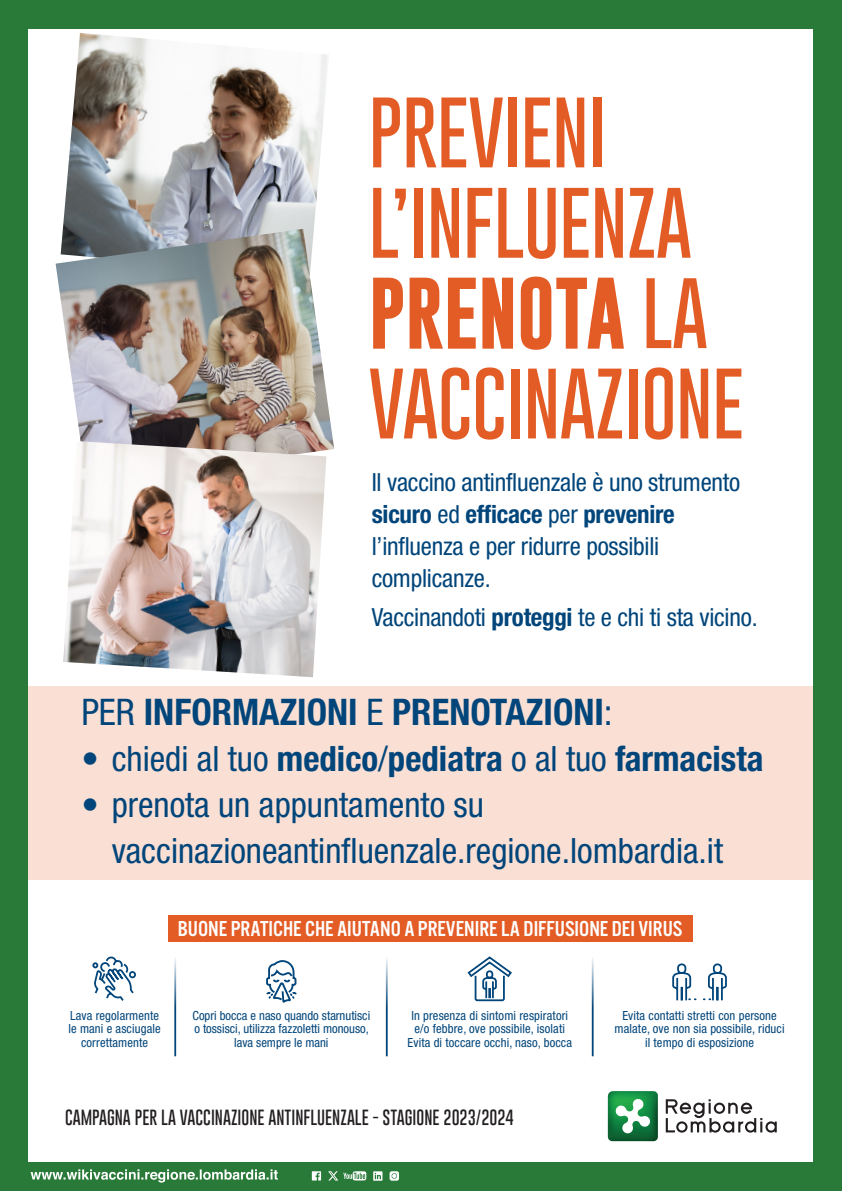
<style>
.page{position:relative;width:842px;height:1191px;background:#fff}
.page>*{position:absolute;margin:0;border:0;box-sizing:border-box;transform-origin:0 0}
.t1{font:100 72.6px "Gobold";letter-spacing:-.01em;color:#e35c25}
.t2{font:700 72.6px "Gobold";letter-spacing:-.01em;color:#e35c25}
.t3{font:700 condensed 36.7px "Helvetica Neue";color:#01457a}
.t4{font:condensed 34.9px "Helvetica Neue";color:#01457a}
.t5{font:700 condensed 34.9px "Helvetica Neue";color:#01457a}
.t6{font:condensed 25px/32px "Helvetica Neue";letter-spacing:-.01em;color:#01457a}
.t7{font:22.5px "Alternate Got No 3 D";color:#fff}
.t8{font:100 16px "Gobold";color:#231f20}
.t9{font:condensed 12.6px/13.5px "Helvetica Neue";letter-spacing:.01em;color:#01457a;text-align:center}
.s1{font-weight:100}
.s2{font-weight:700}
.s3{font-weight:400}
</style>
<div class="page">
<div style="left:0;top:686px;width:842px;height:193px;background:#f9dfd4"></div>
<div style="left:0;top:0;width:28px;height:1191px;background:#297a38"></div>
<div style="left:814px;top:0;width:28px;height:1191px;background:#297a38"></div>
<div style="left:0;top:1162px;width:842px;height:29px;background:#297a38"></div>
<div style="left:0;top:0;width:842px;height:28px;background:#297a38"></div>
<svg style="left:31px;top:1169px;width:247px;height:13px"></svg>
<svg style="left:312px;top:1171px;width:9px;height:9px"></svg>
<svg style="left:373px;top:1171px;width:9px;height:9px"></svg>
<svg style="left:390px;top:1171px;width:9px;height:9px"></svg>
<svg style="left:328px;top:1171px;width:38px;height:9px"></svg>
<hr style="left:592px;top:956px;width:2px;height:100px;background:#01457a">
<hr style="left:174px;top:956px;width:2px;height:100px;background:#01457a">
<hr style="left:386px;top:956px;width:2px;height:100px;background:#01457a">
<svg style="left:92px;top:956px;width:44px;height:45px"></svg>
<svg style="left:467px;top:956px;width:45px;height:46px"></svg>
<svg style="left:266px;top:960px;width:31px;height:43px"></svg>
<svg style="left:672px;top:963px;width:55px;height:38px"></svg>
<svg style="left:608px;top:1091px;width:50px;height:50px"></svg>
<svg style="left:666px;top:1099px;width:111px;height:33px"></svg>
<div style="left:168px;top:915px;width:524px;height:27px;background:#e35c25"></div>
<img style="left:62px;top:33px;width:266px;height:196px">
<img style="left:56px;top:229px;width:278px;height:230px">
<img style="left:63px;top:441px;width:263px;height:236px">
<p class="t1" style="left:369px;top:85px;width:239px">PREVIENI</p>
<p class="t1" style="left:369px;top:176px;width:325px">L’INFLUENZA</p>
<p class="t2" style="left:369px;top:266px;width:341px">PRENOTA <span class="s1">LA</span></p>
<p class="t1" style="left:369px;top:356px;width:377px">VACCINAZIONE</p>
<p class="t6" style="left:372px;top:466px;width:370px">Il vaccino antinfluenzale è uno strumento <span class="s2">sicuro</span> ed <span class="s2">efficace</span> per <span class="s2">prevenire </span>l’influenza e per ridurre possibili complicanze.</p>
<p class="t6" style="left:372px;top:601px;width:387px">Vaccinandoti <span class="s2">proteggi</span> te e chi ti sta vicino.</p>
<p class="t3" style="left:81px;top:690px;width:533px"><span class="s3">PER</span> INFORMAZIONI <span class="s3">E</span> PRENOTAZIONI<span class="s3">:</span></p>
<p class="t5" style="left:81px;top:737px;width:684px"><span class="s3">• chiedi al tuo</span> medico<span class="s3">/</span>pediatra <span class="s3">o al tuo</span> farmacista</p>
<p class="t4" style="left:81px;top:784px;width:404px">• prenota un appuntamento su</p>
<p class="t4" style="left:112px;top:830px;width:613px">vaccinazioneantinfluenzale.regione.lombardia.it</p>
<p class="t7" style="left:178px;top:917px;width:506px">BUONE PRATICHE CHE AIUTANO A PREVENIRE LA DIFFUSIONE DEI VIRUS</p>
<p class="t9" style="left:68px;top:1008px;width:94px">Lava regolarmente le mani e asciugale correttamente</p>
<p class="t9" style="left:192px;top:1008px;width:179px">Copri bocca e naso quando starnutisci o tossisci, utilizza fazzoletti monouso, lava sempre le mani</p>
<p class="t9" style="left:411px;top:1008px;width:158px;text-align:left">In presenza di sintomi respiratori e/o febbre, ove possibile, isolati</p>
<p class="t9" style="left:407px;top:1035px;width:166px">Evita di toccare occhi, naso, bocca</p>
<p class="t8" style="left:65px;top:1107px;width:450px">CAMPAGNA PER LA VACCINAZIONE ANTINFLUENZALE - STAGIONE 2023/2024</p>
<p class="t9" style="left:614px;top:1008px;width:172px">Evita contatti stretti con persone malate, ove non sia possibile, riduci il tempo di esposizione</p>
</div>
